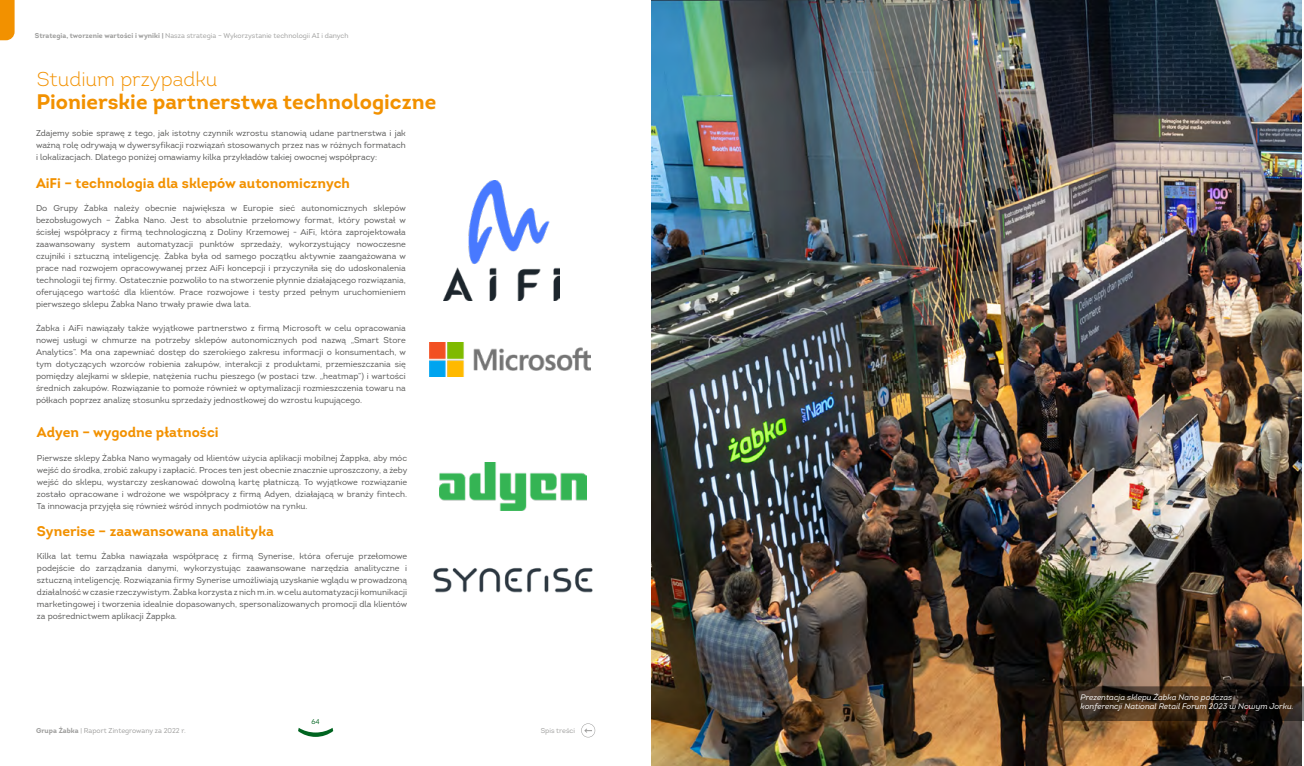
<style>
.page{position:relative;width:1304px;height:766px;background:#fff}
.page>*{position:absolute;margin:0;border:0;box-sizing:border-box;transform-origin:0 0}
.t1{font:700 21px "Intro";color:#f29100}
.t2{font:300 20px "Intro";color:#f29100}
.t3{font:700 14px "Intro";color:#f29100}
.t4{font:8.5px/12px "Intro";color:#575756;text-align:justify}
.t5{font:italic 8px "Intro";color:#fff}
.t6{font:7px "Intro";color:#9d9d9c}
.t7{font:7px "Intro";color:#006420}
.s1{font-weight:700}
</style>
<div class="page">
<svg style="left:298px;top:727px;width:35px;height:9px"></svg>
<svg style="left:0;top:0;width:15px;height:40px"></svg>
<img style="left:444px;top:181px;width:116px;height:119px">
<img style="left:430px;top:342px;width:160px;height:34px">
<img style="left:439px;top:462px;width:147px;height:48px">
<img style="left:433px;top:568px;width:160px;height:25px">
<img style="left:652px;top:0;width:650px;height:765px">
<svg style="left:1059px;top:686px;width:245px;height:34px;background:#342518"></svg>
<svg style="left:581px;top:723px;width:14px;height:14px"></svg>
<p class="t6" style="left:35px;top:32px;width:315px"><span class="s1">Strategia, tworzenie wartości i wyniki |</span> Nasza strategia – Wykorzystanie technologii AI i danych</p>
<p class="t2" style="left:37px;top:66px;width:182px">Studium przypadku</p>
<p class="t1" style="left:36px;top:88px;width:401px">Pionierskie partnerstwa technologiczne</p>
<p class="t4" style="left:36px;top:127px;width:371px">Zdajemy sobie sprawę z tego, jak istotny czynnik wzrostu stanowią udane partnerstwa i jak ważną rolę odrywają w dywersyfikacji rozwiązań stosowanych przez nas w różnych formatach i lokalizacjach. Dlatego poniżej omawiamy kilka przykładów takiej owocnej współpracy:</p>
<p class="t3" style="left:36px;top:174px;width:316px">AiFi – technologia dla sklepów autonomicznych</p>
<p class="t4" style="left:36px;top:201px;width:372px">Do Grupy Żabka należy obecnie największa w Europie sieć autonomicznych sklepów bezobsługowych – Żabka Nano. Jest to absolutnie przełomowy format, który powstał w ścisłej współpracy z firmą technologiczną z Doliny Krzemowej - AiFi, która zaprojektowała zaawansowany system automatyzacji punktów sprzedaży, wykorzystujący nowoczesne czujniki i sztuczną inteligencję. Żabka była od samego początku aktywnie zaangażowana w prace nad rozwojem opracowywanej przez AiFi koncepcji i przyczyniła się do udoskonalenia technologii tej firmy. Ostatecznie pozwoliło to na stworzenie płynnie działającego rozwiązania, oferującego wartość dla klientów. Prace rozwojowe i testy przed pełnym uruchomieniem pierwszego sklepu Żabka Nano trwały prawie dwa lata.</p>
<p class="t4" style="left:36px;top:321px;width:372px">Żabka i AiFi nawiązały także wyjątkowe partnerstwo z firmą Microsoft w celu opracowania nowej usługi w chmurze na potrzeby sklepów autonomicznych pod nazwą „Smart Store Analytics”. Ma ona zapewniać dostęp do szerokiego zakresu informacji o konsumentach, w tym dotyczących wzorców robienia zakupów, interakcji z produktami, przemieszczania się pomiędzy alejkami w sklepie, natężenia ruchu pieszego (w postaci tzw. „heatmap”) i wartości średnich zakupów. Rozwiązanie to pomoże również w optymalizacji rozmieszczenia towaru na półkach poprzez analizę stosunku sprzedaży jednostkowej do wzrostu kupującego.</p>
<p class="t3" style="left:37px;top:422px;width:183px">Adyen – wygodne płatności</p>
<p class="t4" style="left:37px;top:451px;width:372px">Pierwsze sklepy Żabka Nano wymagały od klientów użycia aplikacji mobilnej Żappka, aby móc wejść do środka, zrobić zakupy i zapłacić. Proces ten jest obecnie znacznie uproszczony, a żeby wejść do sklepu, wystarczy zeskanować dowolną kartę płatniczą. To wyjątkowe rozwiązanie zostało opracowane i wdrożone we współpracy z firmą Adyen, działającą w branży fintech.<br>Ta innowacja przyjęła się również wśród innych podmiotów na rynku.</p>
<p class="t3" style="left:37px;top:522px;width:238px">Synerise – zaawansowana analityka</p>
<p class="t4" style="left:37px;top:550px;width:372px">Kilka lat temu Żabka nawiązała współpracę z firmą Synerise, która oferuje przełomowe podejście do zarządzania danymi, wykorzystując zaawansowane narzędzia analityczne i sztuczną inteligencję. Rozwiązania firmy Synerise umożliwiają uzyskanie wglądu w prowadzoną działalność w czasie rzeczywistym. Żabka korzysta z nich m.in. w celu automatyzacji komunikacji marketingowej i tworzenia idealnie dopasowanych, spersonalizowanych promocji dla klientów za pośrednictwem aplikacji Żappka.</p>
<p class="t6" style="left:36px;top:726px;width:151px"><span class="s1">Grupa Żabka</span> | Raport Zintegrowany za 2022 r.</p>
<p class="t7" style="left:312px;top:716px;width:10px">64</p>
<p class="t6" style="left:541px;top:726px;width:36px">Spis treści</p>
<p class="t5" style="left:1081px;top:691px;width:153px">Prezentacja sklepu Żabka Nano podczas</p>
<p class="t5" style="left:1081px;top:701px;width:214px">konferencji National Retail Forum 2023 w Nowym Jorku.</p>
</div>
